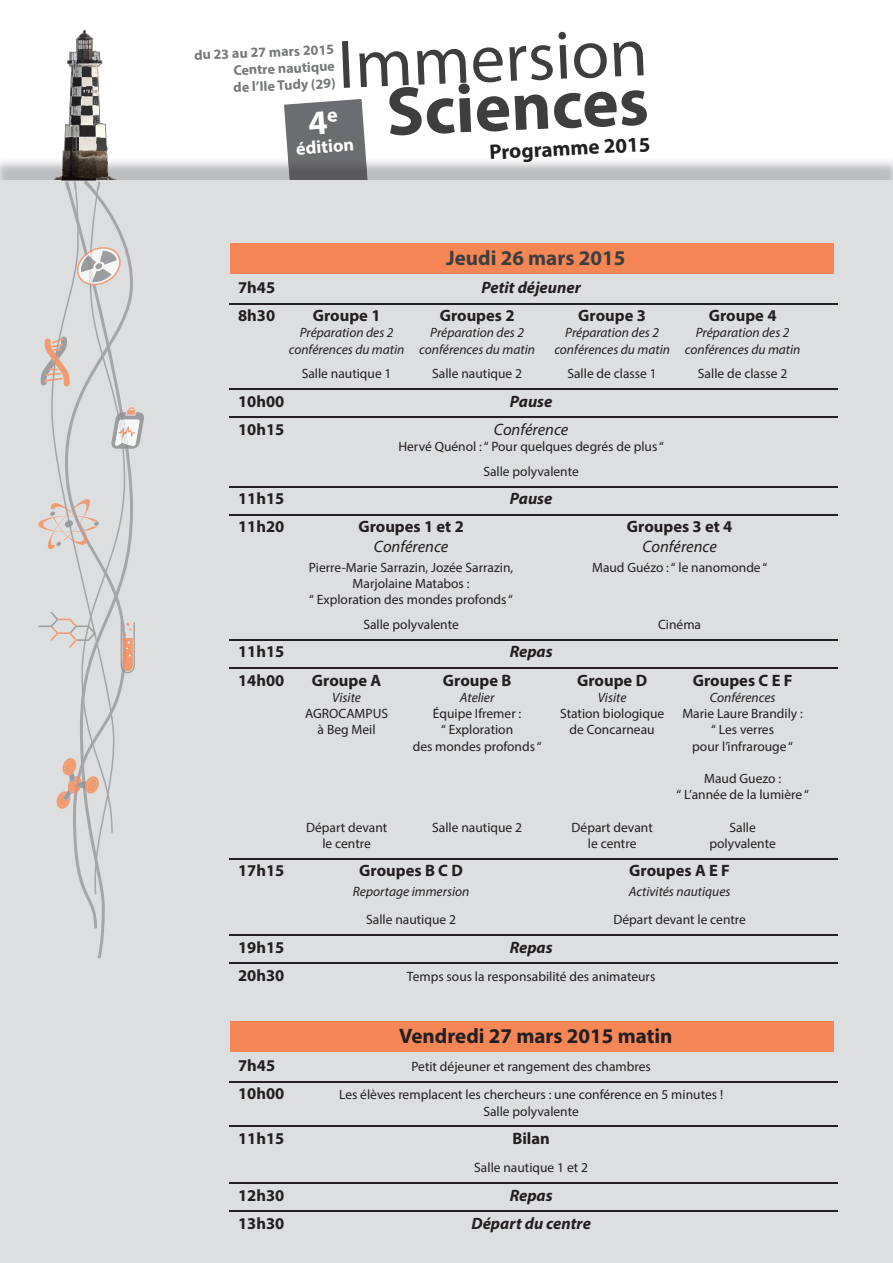
<style>
.page{position:relative;width:893px;height:1263px;background:#fff}
.page>*{position:absolute;margin:0;border:0;box-sizing:border-box;transform-origin:0 0}
.t1{font:69.3px/49.3px "Myriad Pro";color:#3e3e3f}
.t2{font:700 21px "Myriad Pro";color:#231f20}
.t3{font:700 21px "Myriad Pro";color:#3e3e3f}
.t4{font:700 18.15px "Myriad Pro";color:#fff}
.t5{font:700 16.5px "Myriad Pro";color:#231f20}
.t6{font:italic 700 16.5px "Myriad Pro";color:#231f20}
.t7{font:italic 16.5px "Myriad Pro";color:#231f20}
.t8{font:700 14.1px/16.8px "Myriad Pro";color:#76787b;text-align:justify}
.t9{font:13.5px/16.2px "Myriad Pro";color:#231f20;text-align:center}
.t10{font:italic 13.5px "Myriad Pro";color:#231f20}
.s1{font-weight:700}
.s2{font-weight:700;font-size:34.65px;color:#fff}
</style>
<div class="page">
<svg style="left:64px;top:30px;width:43px;height:107px"></svg>
<img style="left:52px;top:159px;width:66px;height:21px">
<div style="left:0;top:180px;width:893px;height:1083px;background:#dddee0"></div>
<svg style="left:84px;top:894px;width:21px;height:64px"></svg>
<svg style="left:38px;top:190px;width:106px;height:704px"></svg>
<div style="left:230px;top:243px;width:603px;height:30px;background:#f58655"></div>
<hr style="left:230px;top:303px;width:608px;height:1px;background:#231f20">
<hr style="left:230px;top:388px;width:608px;height:2px;background:#231f20">
<hr style="left:230px;top:417px;width:608px;height:1px;background:#231f20">
<hr style="left:230px;top:486px;width:608px;height:1px;background:#231f20">
<hr style="left:230px;top:514px;width:608px;height:1px;background:#231f20">
<hr style="left:230px;top:639px;width:608px;height:1px;background:#231f20">
<hr style="left:230px;top:668px;width:608px;height:1px;background:#231f20">
<hr style="left:230px;top:858px;width:608px;height:1px;background:#231f20">
<hr style="left:230px;top:934px;width:608px;height:1px;background:#231f20">
<hr style="left:230px;top:963px;width:608px;height:1px;background:#231f20">
<div style="left:230px;top:1021px;width:603px;height:30px;background:#f58655"></div>
<hr style="left:230px;top:1081px;width:608px;height:1px;background:#231f20">
<hr style="left:230px;top:1126px;width:608px;height:1px;background:#231f20">
<hr style="left:230px;top:1182px;width:608px;height:1px;background:#231f20">
<hr style="left:230px;top:1211px;width:608px;height:1px;background:#231f20">
<img style="left:58px;top:137px;width:50px;height:53px">
<img style="left:65px;top:31px;width:34px;height:106px">
<svg style="left:284px;top:99px;width:86px;height:81px;background:#7a7b7d"></svg>
<h1 class="t1" style="left:384px;top:36px;width:360px;text-indent:-47px;rotate:-2deg">Immersion<br><span class="s1">Sciences</span> <span class="s2">2015</span></h1>
<p class="t8" style="left:232px;top:44px;width:104px;text-indent:-38px;rotate:-2deg">du 23 au 27 mars 2015<br>Centre nautique de l’Ile Tudy (29)</p>
<h2 class="t2" style="left:489px;top:138px;width:163px;rotate:-3deg">Programme 2015</h2>
<h3 class="t4" style="left:295px;top:137px;width:59px;rotate:-4deg">édition</h3>
<h2 class="t3" style="left:446px;top:244px;width:181px">Jeudi 26 mars 2015</h2>
<p class="t5" style="left:238px;top:277px;width:39px">7h45</p>
<p class="t6" style="left:481px;top:277px;width:101px">Petit déjeuner</p>
<p class="t5" style="left:238px;top:305px;width:39px">8h30</p>
<p class="t5" style="left:313px;top:305px;width:69px">Groupe 1</p>
<p class="t5" style="left:440px;top:305px;width:76px">Groupes 2</p>
<p class="t5" style="left:578px;top:305px;width:69px">Groupe 3</p>
<p class="t5" style="left:709px;top:305px;width:69px">Groupe 4</p>
<p class="t10" style="left:300px;top:324px;width:95px">Préparation des 2</p>
<p class="t10" style="left:430px;top:324px;width:95px">Préparation des 2</p>
<p class="t10" style="left:565px;top:324px;width:95px">Préparation des 2</p>
<p class="t10" style="left:696px;top:324px;width:95px">Préparation des 2</p>
<p class="t10" style="left:289px;top:341px;width:248px">conférences du matin conférences du matin</p>
<p class="t10" style="left:554px;top:341px;width:248px">conférences du matin conférences du matin</p>
<p class="t9" style="left:302px;top:365px;width:91px">Salle nautique 1</p>
<p class="t9" style="left:432px;top:365px;width:91px">Salle nautique 2</p>
<p class="t9" style="left:567px;top:365px;width:91px">Salle de classe 1</p>
<p class="t9" style="left:698px;top:365px;width:91px">Salle de classe 2</p>
<p class="t5" style="left:238px;top:390px;width:48px">10h00</p>
<p class="t6" style="left:510px;top:390px;width:44px">Pause</p>
<p class="t5" style="left:238px;top:419px;width:48px">10h15</p>
<p class="t7" style="left:494px;top:419px;width:76px">Conférence</p>
<p class="t9" style="left:398px;top:434px;width:267px;line-height:24.8px">Hervé Quénol : “ Pour quelques degrés de plus “<br>Salle polyvalente</p>
<p class="t5" style="left:238px;top:488px;width:48px">11h15</p>
<p class="t6" style="left:510px;top:488px;width:44px">Pause</p>
<p class="t5" style="left:238px;top:516px;width:48px">11h20</p>
<p class="t5" style="left:358px;top:516px;width:107px">Groupes 1 et 2</p>
<p class="t5" style="left:627px;top:516px;width:107px">Groupes 3 et 4</p>
<p class="t7" style="left:374px;top:536px;width:76px">Conférence</p>
<p class="t7" style="left:642px;top:536px;width:76px">Conférence</p>
<p class="t9" style="left:309px;top:559px;width:206px">Pierre-Marie Sarrazin, Jozée Sarrazin,</p>
<p class="t9" style="left:592px;top:559px;width:177px">Maud Guézo : “ le nanomonde “</p>
<p class="t9" style="left:309px;top:575px;width:205px">Marjolaine Matabos :<br>“ Exploration des mondes profonds “</p>
<p class="t9" style="left:363px;top:616px;width:97px">Salle polyvalente</p>
<p class="t9" style="left:658px;top:616px;width:44px">Cinéma</p>
<p class="t5" style="left:238px;top:641px;width:48px">11h15</p>
<p class="t6" style="left:510px;top:641px;width:44px">Repas</p>
<p class="t5" style="left:238px;top:669px;width:48px">14h00</p>
<p class="t5" style="left:312px;top:669px;width:71px">Groupe A</p>
<p class="t5" style="left:443px;top:669px;width:70px">Groupe B</p>
<p class="t5" style="left:577px;top:669px;width:72px">Groupe D</p>
<p class="t5" style="left:693px;top:669px;width:101px">Groupes C E F</p>
<p class="t10" style="left:332px;top:689px;width:30px">Visite</p>
<p class="t10" style="left:460px;top:689px;width:36px">Atelier</p>
<p class="t10" style="left:598px;top:689px;width:30px">Visite</p>
<p class="t10" style="left:710px;top:689px;width:67px">Conférences</p>
<p class="t9" style="left:305px;top:705px;width:84px">AGROCAMPUS</p>
<p class="t9" style="left:433px;top:705px;width:90px">Équipe Ifremer :</p>
<p class="t9" style="left:560px;top:705px;width:106px">Station biologique</p>
<p class="t9" style="left:682px;top:705px;width:122px">Marie Laure Brandily :</p>
<p class="t9" style="left:318px;top:721px;width:59px">à Beg Meil</p>
<p class="t9" style="left:441px;top:721px;width:74px">“ Exploration</p>
<p class="t9" style="left:570px;top:721px;width:87px">de Concarneau</p>
<p class="t9" style="left:711px;top:721px;width:64px">“ Les verres</p>
<p class="t9" style="left:413px;top:738px;width:130px">des mondes profonds “</p>
<p class="t9" style="left:692px;top:738px;width:102px">pour l’infrarouge “</p>
<p class="t9" style="left:677px;top:770px;width:134px">Maud Guezo :<br>“ L’année de la lumière “</p>
<p class="t9" style="left:306px;top:819px;width:83px">Départ devant</p>
<p class="t9" style="left:432px;top:819px;width:91px">Salle nautique 2</p>
<p class="t9" style="left:571px;top:819px;width:83px">Départ devant</p>
<p class="t9" style="left:729px;top:819px;width:28px">Salle</p>
<p class="t9" style="left:322px;top:835px;width:50px">le centre</p>
<p class="t9" style="left:588px;top:835px;width:50px">le centre</p>
<p class="t9" style="left:710px;top:835px;width:68px">polyvalente</p>
<p class="t5" style="left:238px;top:860px;width:48px">17h15</p>
<p class="t5" style="left:359px;top:860px;width:105px">Groupes B C D</p>
<p class="t5" style="left:629px;top:860px;width:102px">Groupes A E F</p>
<p class="t10" style="left:353px;top:883px;width:118px">Reportage immersion</p>
<p class="t10" style="left:629px;top:883px;width:103px">Activités nautiques</p>
<p class="t9" style="left:366px;top:911px;width:91px">Salle nautique 2</p>
<p class="t9" style="left:613px;top:911px;width:134px">Départ devant le centre</p>
<p class="t5" style="left:238px;top:936px;width:48px">19h15</p>
<p class="t6" style="left:510px;top:936px;width:44px">Repas</p>
<p class="t5" style="left:238px;top:964px;width:48px">20h30</p>
<p class="t9" style="left:407px;top:968px;width:250px">Temps sous la responsabilité des animateurs</p>
<h2 class="t2" style="left:399px;top:1022px;width:275px">Vendredi 27 mars 2015 matin</h2>
<p class="t5" style="left:238px;top:1055px;width:39px">7h45</p>
<p class="t9" style="left:411px;top:1058px;width:241px">Petit déjeuner et rangement des chambres</p>
<p class="t5" style="left:238px;top:1083px;width:48px">10h00</p>
<p class="t9" style="left:339px;top:1086px;width:385px">Les élèves remplacent les chercheurs : une conférence en 5 minutes !<br>Salle polyvalente</p>
<p class="t5" style="left:238px;top:1128px;width:48px">11h15</p>
<p class="t5" style="left:512px;top:1128px;width:39px">Bilan</p>
<p class="t9" style="left:474px;top:1159px;width:115px">Salle nautique 1 et 2</p>
<p class="t5" style="left:238px;top:1184px;width:48px">12h30</p>
<p class="t6" style="left:510px;top:1184px;width:44px">Repas</p>
<p class="t5" style="left:238px;top:1212px;width:48px">13h30</p>
<p class="t6" style="left:471px;top:1212px;width:121px">Départ du centre</p>
</div>
